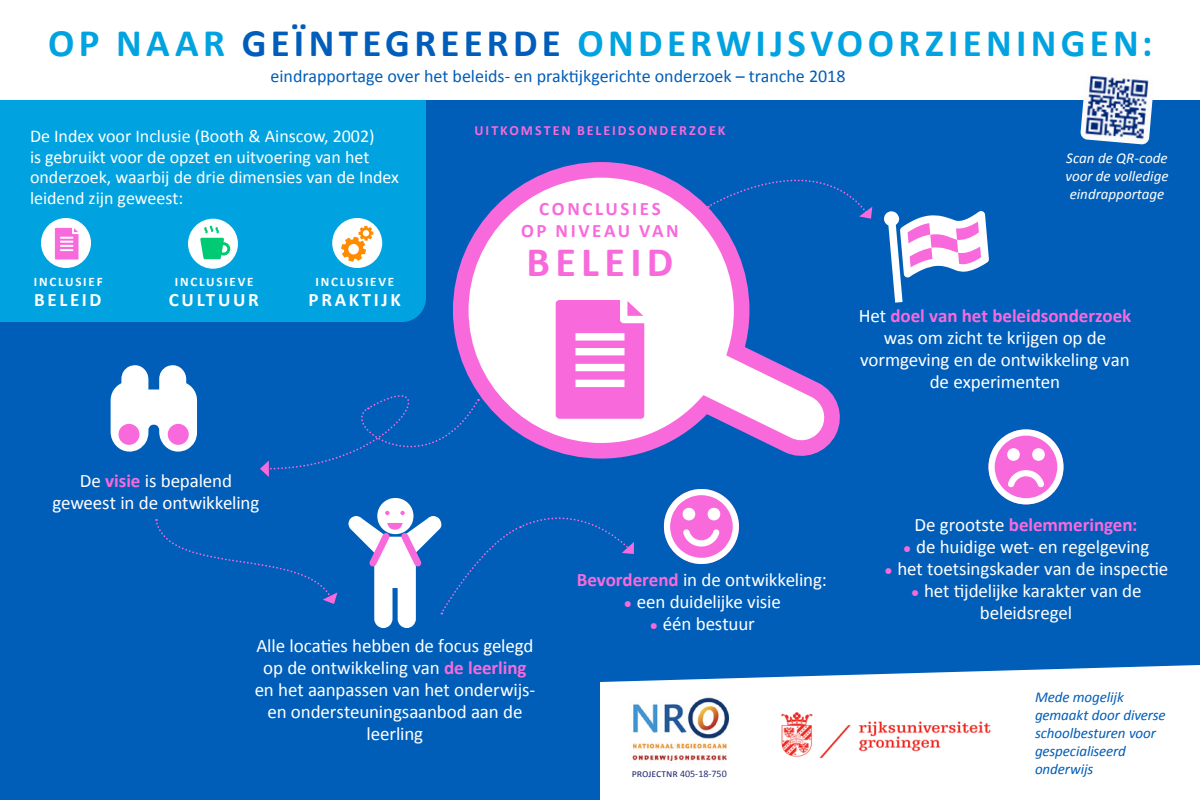
<style>
.page{position:relative;width:1200px;height:800px;background:#fff}
.page>*{position:absolute;margin:0;border:0;box-sizing:border-box;transform-origin:0 0}
.kop{font:700 42px "Calibri";letter-spacing:.13em;color:#f86adc}
.t1{font:700 39px "Calibri";letter-spacing:.11em;color:#00a3e0}
.body_vast{font:19px/22px "Calibri";letter-spacing:-.01em;color:#fff;text-align:center}
.body_vast-2{font:700 19px "Calibri";letter-spacing:-.005em;color:#f86adc}
.body{font:700 19px "Calibri";letter-spacing:.14em;color:#fff}
.kop-2{font:700 19px/22px "Calibri";letter-spacing:.135em;color:#f86adc;text-align:center}
.body-2{font:18px/20.5px "Calibri";color:#fff}
.body-3{font:18px "Calibri";color:#005eb9}
.body-4{font:italic 15px/18px "Calibri";letter-spacing:-.01em;color:#005eb9}
.body-5{font:italic 15px/18px "Calibri";color:#fff;text-align:justify}
.kop-3{font:700 14px "Calibri";letter-spacing:.14em;color:#f86adc}
.body-6{font:700 13px "Calibri";letter-spacing:.14em;color:#fff}
.body-7{font:10px "Calibri";color:#293073}
.s1{color:#005eba}
.s2{font-weight:700;color:#f86adc}
.s3{color:#f86adc}
.s4{font-size:11px}
.s5{font-weight:400;color:#fff}
</style>
<div class="page">
<div style="left:0;top:100px;width:1200px;height:700px;background:#005eb9"></div>
<div style="left:0;top:100px;width:426px;height:222px;background:#00a3e0"></div>
<svg style="left:600px;top:665px;width:600px;height:135px;background:#e8f1f8"></svg>
<div style="left:41px;top:218px;width:50px;height:50px;background:#fff;border-radius:50%"></div>
<div style="left:332px;top:218px;width:50px;height:50px;background:#fff;border-radius:50%"></div>
<svg style="left:341px;top:226px;width:32px;height:36px"></svg>
<img style="left:1080px;top:75px;width:73px;height:70px">
<img style="left:778px;top:703px;width:230px;height:61px">
<img style="left:630px;top:690px;width:106px;height:76px">
<svg style="left:453px;top:162px;width:387px;height:297px"></svg>
<svg style="left:349px;top:498px;width:285px;height:130px"></svg>
<svg style="left:884px;top:211px;width:105px;height:92px"></svg>
<svg style="left:111px;top:365px;width:86px;height:87px"></svg>
<div style="left:118px;top:424px;width:22px;height:21px;background:#f86adc;border-radius:50%"></div>
<div style="left:168px;top:424px;width:21px;height:21px;background:#f86adc;border-radius:50%"></div>
<svg style="left:556px;top:300px;width:88px;height:119px;background:#f985e2"></svg>
<svg style="left:55px;top:228px;width:24px;height:32px"></svg>
<svg style="left:989px;top:429px;width:75px;height:75px"></svg>
<svg style="left:664px;top:489px;width:75px;height:75px"></svg>
<svg style="left:188px;top:219px;width:50px;height:50px;background:#90dfda"></svg>
<svg style="left:708px;top:162px;width:164px;height:57px"></svg>
<svg style="left:155px;top:519px;width:182px;height:85px"></svg>
<svg style="left:260px;top:363px;width:219px;height:114px"></svg>
<p class="t1" style="left:48px;top:16px;width:1106px">OP NAAR <span class="s1">GEÏNTEGREERDE</span> ONDERWIJSVOORZIENINGEN:</p>
<p class="body-3" style="left:271px;top:63px;width:577px">eindrapportage over het beleids- en praktijkgerichte onderzoek – tranche 2018</p>
<p class="body-2" style="left:30px;top:125px;width:371px">De Index voor Inclusie (Booth &amp; Ainscow, 2002)<br>is gebruikt voor de opzet en uitvoering van het onderzoek, waarbij de drie dimensies van de Index leidend zijn geweest:</p>
<p class="body-6" style="left:34px;top:272px;width:70px">INCLUSIEF</p>
<p class="body-6" style="left:175px;top:272px;width:80px">INCLUSIEVE</p>
<p class="body-6" style="left:315px;top:272px;width:80px">INCLUSIEVE</p>
<p class="body" style="left:34px;top:286px;width:69px">BELEID</p>
<p class="body" style="left:169px;top:286px;width:91px">CULTUUR</p>
<p class="body" style="left:309px;top:286px;width:94px">PRAKTIJK</p>
<p class="kop-3" style="left:475px;top:121px;width:252px">UITKOMSTEN BELEIDSONDERZOEK</p>
<p class="kop-2" style="left:521px;top:197px;width:159px">CONCLUSIES<br>OP NIVEAU VAN</p>
<p class="kop" style="left:527px;top:233px;width:148px">BELEID</p>
<p class="body-5" style="left:1065px;top:148px;width:105px">Scan de QR-code voor de volledige eindrapportage</p>
<p class="body_vast" style="left:859px;top:304px;width:274px">Het <span class="s2">doel van het beleidsonderzoek </span>was om zicht te krijgen op de vormgeving en de ontwikkeling van de experimenten</p>
<p class="body_vast" style="left:53px;top:469px;width:208px">De <span class="s2">visie</span> is bepalend geweest in de ontwikkeling</p>
<p class="body_vast" style="left:255px;top:634px;width:282px">Alle locaties hebben de focus gelegd op de ontwikkeling van <span class="s2">de leerling </span>en het aanpassen van het onderwijs&shy;en ondersteuningsaanbod aan de leerling</p>
<p class="body_vast" style="left:577px;top:568px;width:251px"><span class="s2">Bevorderend</span> in de ontwikkeling:</p>
<p class="body_vast" style="left:623px;top:590px;width:159px"><span class="s3">•</span> een duidelijke visie</p>
<p class="body_vast" style="left:649px;top:612px;width:107px"><span class="s3">•</span> één bestuur</p>
<p class="body-7" style="left:632px;top:767px;width:96px"><span class="s4">projectnr</span> 405-18-750</p>
<p class="body_vast-2" style="left:915px;top:511px;width:224px"><span class="s5">De grootste</span> belemmeringen:</p>
<p class="body_vast" style="left:903px;top:535px;width:248px"><span class="s3">•</span> de huidige wet- en regelgeving</p>
<p class="body_vast" style="left:884px;top:557px;width:286px"><span class="s3">•</span> het toetsingskader van de inspectie</p>
<p class="body_vast" style="left:910px;top:579px;width:233px"><span class="s3">•</span> het tijdelijke karakter van de beleidsregel</p>
<p class="body-4" style="left:1035px;top:688px;width:132px">Mede mogelijk gemaakt door diverse schoolbesturen voor gespecialiseerd onderwijs</p>
</div>
